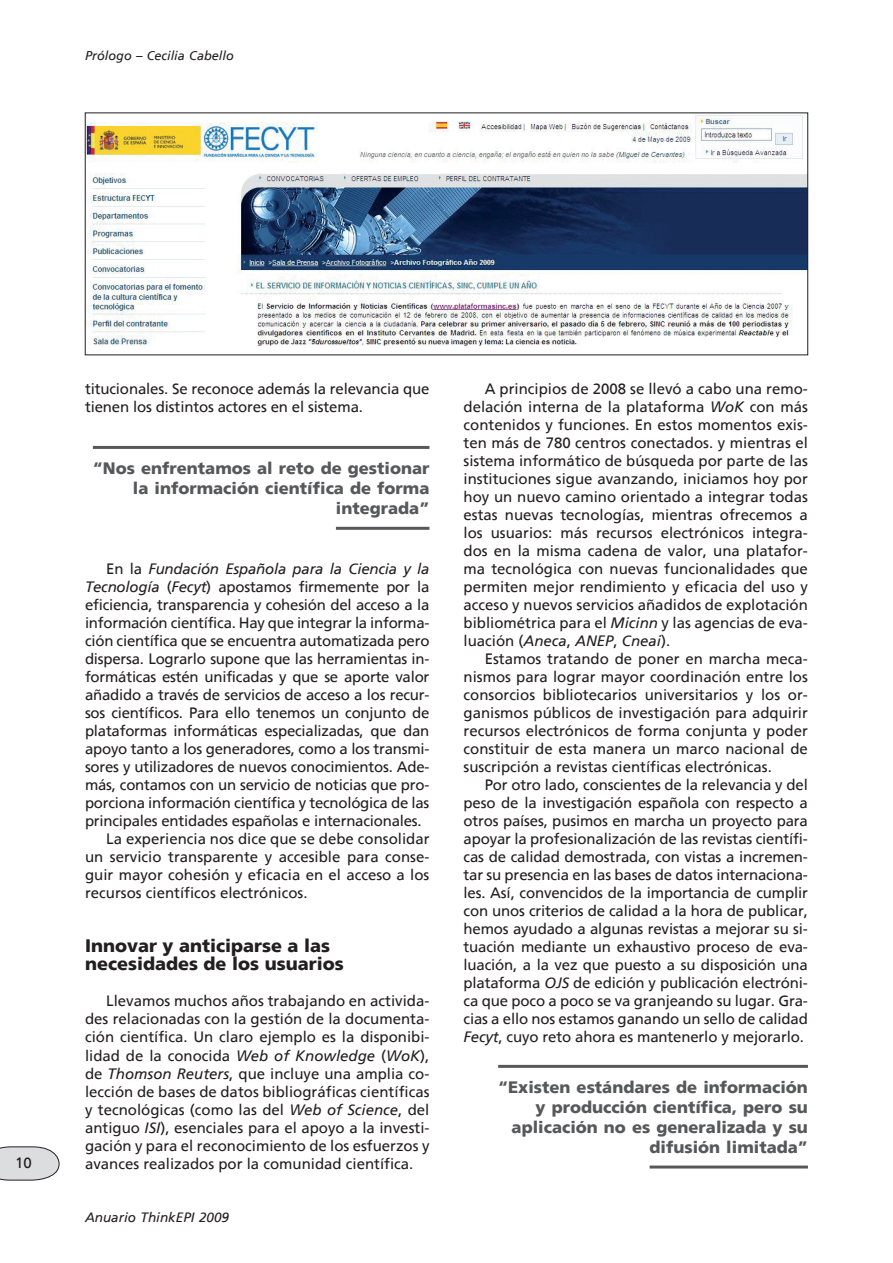
<style>
.page{position:relative;width:893px;height:1263px;background:#fff}
.page>*{position:absolute;margin:0;border:0;box-sizing:border-box;transform-origin:0 0}
.t1{font:18px/18px "Frutiger 75 Black A";color:#231f20}
.t2{font:16.5px/19.8px "Frutiger 75 Black A";color:#57585a;text-align:right}
.t3{font:15px/18px "Frutiger 55 Roman A";letter-spacing:-.015em;color:#231f20;text-align:justify}
.t4{font:15px "Frutiger 56 Italic A";letter-spacing:-.015em;color:#231f20}
.t5{font:13.5px "Frutiger 56 Italic A";color:#231f20}
.t6{font:12.75px "Frutiger 56 Italic A";color:#231f20}
.s1{font-family:"Frutiger 55 Roman A"}
.s2{font-family:"Frutiger 56 Italic A"}
</style>
<div class="page">
<svg style="left:0;top:1146px;width:60px;height:35px;background:#d4d4d6"></svg>
<hr style="left:93px;top:446px;width:336px;height:3px;background:#57585a">
<hr style="left:336px;top:527px;width:93px;height:3px;background:#57585a">
<img style="left:87px;top:115px;width:719px;height:231px">
<hr style="left:498px;top:1065px;width:310px;height:3px;background:#57585a">
<hr style="left:650px;top:1165px;width:158px;height:3px;background:#57585a">
<p class="t6" style="left:85px;top:48px;width:150px">Prólogo – Cecilia Cabello</p>
<p class="t3" style="left:15px;top:1154px;width:18px">10</p>
<p class="t3" style="left:85px;top:380px;width:346px">titucionales. Se reconoce además la relevancia que tienen los distintos actores en el sistema.</p>
<p class="t2" style="left:93px;top:458px;width:338px">“Nos enfrentamos al reto de gestionar la información científica de forma integrada”</p>
<p class="t4" style="left:106px;top:560px;width:325px"><span class="s1">En la</span> Fundación Española para la Ciencia y la</p>
<p class="t3" style="left:85px;top:578px;width:346px"><span class="s2">Tecnología</span> (<span class="s2">Fecyt</span>) apostamos firmemente por la</p>
<p class="t3" style="left:85px;top:596px;width:346px">eficiencia, transparencia y cohesión del acceso a la</p>
<p class="t3" style="left:85px;top:614px;width:346px">información científica. Hay que integrar la informa-</p>
<p class="t3" style="left:85px;top:632px;width:346px">ción científica que se encuentra automatizada pero</p>
<p class="t3" style="left:85px;top:650px;width:346px">dispersa. Lograrlo supone que las herramientas in-</p>
<p class="t3" style="left:85px;top:668px;width:346px">formáticas estén unificadas y que se aporte valor</p>
<p class="t3" style="left:85px;top:686px;width:346px">añadido a través de servicios de acceso a los recur-</p>
<p class="t3" style="left:85px;top:704px;width:346px">sos científicos. Para ello tenemos un conjunto de</p>
<p class="t3" style="left:85px;top:722px;width:346px">plataformas informáticas especializadas, que dan</p>
<p class="t3" style="left:85px;top:740px;width:346px">apoyo tanto a los generadores, como a los transmi-</p>
<p class="t3" style="left:85px;top:758px;width:346px">sores y utilizadores de nuevos conocimientos. Ade-</p>
<p class="t3" style="left:85px;top:776px;width:346px">más, contamos con un servicio de noticias que pro-</p>
<p class="t3" style="left:85px;top:794px;width:346px">porciona información científica y tecnológica de las</p>
<p class="t3" style="left:85px;top:812px;width:338px">principales entidades españolas e internacionales.</p>
<p class="t3" style="left:106px;top:830px;width:325px">La experiencia nos dice que se debe consolidar</p>
<p class="t3" style="left:85px;top:848px;width:346px">un servicio transparente y accesible para conse-</p>
<p class="t3" style="left:85px;top:866px;width:346px">guir mayor cohesión y eficacia en el acceso a los</p>
<p class="t3" style="left:85px;top:884px;width:224px">recursos científicos electrónicos.</p>
<p class="t1" style="left:85px;top:937px;width:260px">Innovar y anticiparse a las necesidades de los usuarios</p>
<p class="t3" style="left:85px;top:992px;width:346px;text-indent:21px">Llevamos muchos años trabajando en activida&shy;des relacionadas con la gestión de la documenta&shy;ción científica. Un claro ejemplo es la disponibi&shy;lidad de la conocida <span class="s2">Web of Knowledge</span> (<span class="s2">WoK</span>), de <span class="s2">Thomson Reuters</span>, que incluye una amplia co&shy;lección de bases de datos bibliográficas científicas y tecnológicas (como las del <span class="s2">Web of Science</span>, del antiguo <span class="s2">ISI</span>), esenciales para el apoyo a la investi&shy;gación y para el reconocimiento de los esfuerzos y avances realizados por la comunidad científica.</p>
<p class="t5" style="left:85px;top:1210px;width:146px">Anuario ThinkEPI 2009</p>
<p class="t3" style="left:463px;top:380px;width:346px;text-indent:21px">A principios de 2008 se llevó a cabo una remo&shy;delación interna de la plataforma <span class="s2">WoK</span> con más contenidos y funciones. En estos momentos exis&shy;ten más de 780 centros conectados. y mientras el sistema informático de búsqueda por parte de las instituciones sigue avanzando, iniciamos hoy por hoy un nuevo camino orientado a integrar todas estas nuevas tecnologías, mientras ofrecemos a los usuarios: más recursos electrónicos integra&shy;dos en la misma cadena de valor, una platafor&shy;ma tecnológica con nuevas funcionalidades que permiten mejor rendimiento y eficacia del uso y acceso y nuevos servicios añadidos de explotación bibliométrica para el <span class="s2">Micinn</span> y las agencias de eva-</p>
<p class="t4" style="left:463px;top:632px;width:208px"><span class="s1">luación (</span>Aneca<span class="s1">,</span> ANEP<span class="s1">,</span> Cneai<span class="s1">).</span></p>
<p class="t3" style="left:463px;top:650px;width:346px;text-indent:21px">Estamos tratando de poner en marcha meca&shy;nismos para lograr mayor coordinación entre los consorcios bibliotecarios universitarios y los or&shy;ganismos públicos de investigación para adquirir recursos electrónicos de forma conjunta y poder constituir de esta manera un marco nacional de suscripción a revistas científicas electrónicas.</p>
<p class="t3" style="left:463px;top:776px;width:346px;text-indent:21px">Por otro lado, conscientes de la relevancia y del peso de la investigación española con respecto a otros países, pusimos en marcha un proyecto para apoyar la profesionalización de las revistas científi&shy;cas de calidad demostrada, con vistas a incremen&shy;tar su presencia en las bases de datos internaciona&shy;les. Así, convencidos de la importancia de cumplir con unos criterios de calidad a la hora de publicar, hemos ayudado a algunas revistas a mejorar su si&shy;tuación mediante un exhaustivo proceso de eva&shy;luación, a la vez que puesto a su disposición una plataforma <span class="s2">OJS</span> de edición y publicación electróni&shy;ca que poco a poco se va granjeando su lugar. Gra&shy;cias a ello nos estamos ganando un sello de calidad <span class="s2">Fecyt</span>, cuyo reto ahora es mantenerlo y mejorarlo.</p>
<p class="t2" style="left:498px;top:1077px;width:311px">“Existen estándares de información y producción científica, pero su aplicación no es generalizada y su difusión limitada”</p>
</div>
